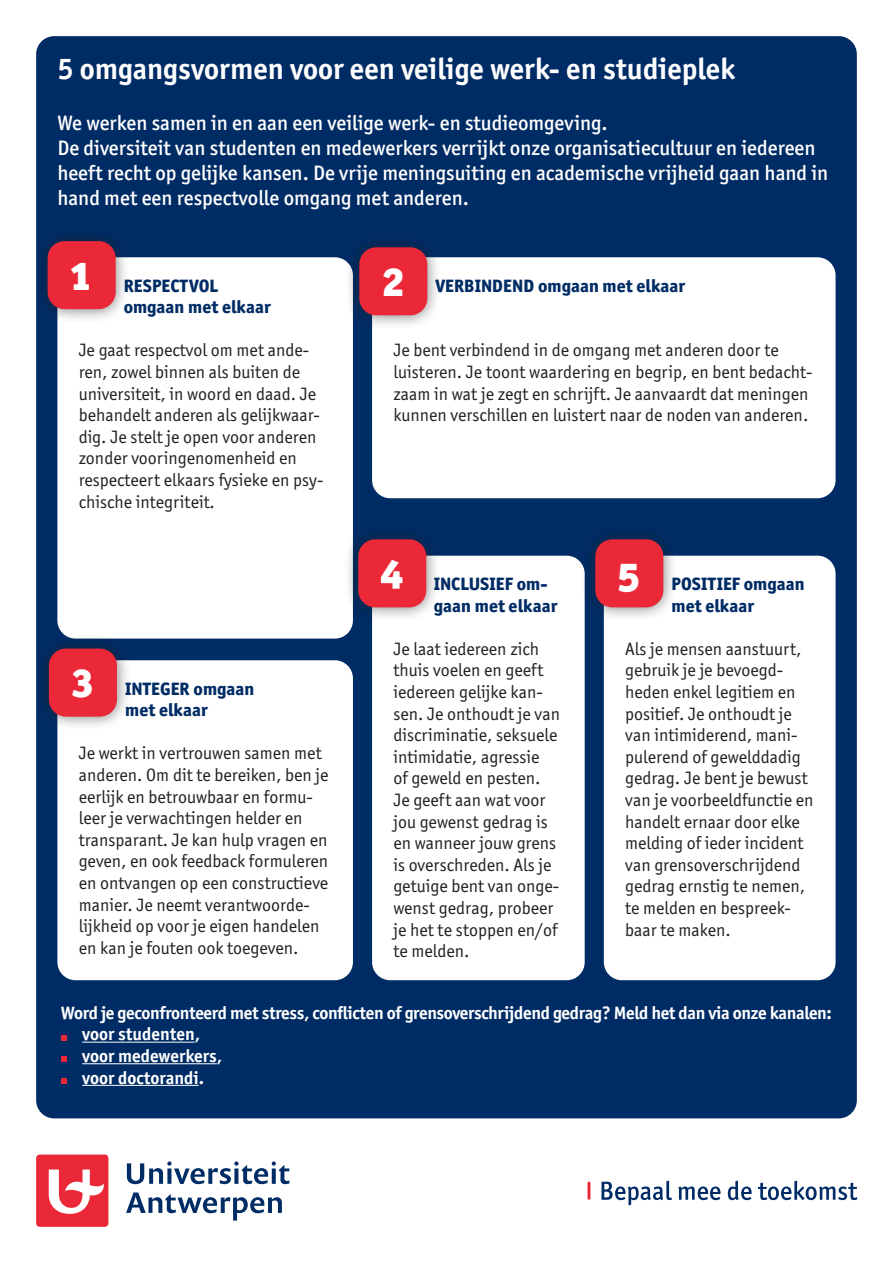
<style>
.page{position:relative;width:893px;height:1263px;background:#fff}
.page>*{position:absolute;margin:0;border:0;box-sizing:border-box;transform-origin:0 0}
.t1{font:900 40.5px "Officina Sans ITC Std";color:#fff}
.t2{font:700 30px "Officina Sans ITC Std";color:#fff}
.t3{font:500 21px/25.2px "Officina Sans ITC Std";color:#fff}
.t4{font:18px/21.6px "Officina Sans ITC Std";color:#231f20}
.t5{font:800 18px/21.6px "Officina Sans ITC Std";color:#002c65}
.t6{font:700 18px "Officina Sans ITC Std";letter-spacing:-.02em;color:#fff}
.t7{font:700 18px "Officina Sans ITC Std";color:#fff}
</style>
<div class="page">
<div style="left:36px;top:1154px;width:72px;height:73px;background:#eb2837;border-radius:4px"></div>
<svg style="left:49px;top:1169px;width:55px;height:45px"></svg>
<svg style="left:127px;top:1161px;width:162px;height:23px"></svg>
<svg style="left:126px;top:1192px;width:156px;height:28px"></svg>
<hr style="left:587px;top:1182px;width:3px;height:18px;background:#eb2837">
<svg style="left:601px;top:1180px;width:71px;height:25px"></svg>
<svg style="left:678px;top:1186px;width:42px;height:14px"></svg>
<svg style="left:728px;top:1180px;width:24px;height:20px"></svg>
<svg style="left:758px;top:1180px;width:99px;height:20px"></svg>
<div style="left:36px;top:36px;width:821px;height:1082px;background:#002c65;border-radius:18px"></div>
<div style="left:57px;top:257px;width:296px;height:382px;background:#fff;border-radius:18px"></div>
<div style="left:372px;top:257px;width:464px;height:241px;background:#fff;border-radius:18px"></div>
<div style="left:372px;top:556px;width:213px;height:424px;background:#fff;border-radius:18px"></div>
<div style="left:57px;top:660px;width:296px;height:320px;background:#fff;border-radius:18px"></div>
<div style="left:604px;top:556px;width:232px;height:424px;background:#fff;border-radius:18px"></div>
<div style="left:33px;top:227px;width:97px;height:96px;background:#231f20;opacity:.6"></div>
<div style="left:48px;top:241px;width:68px;height:68px;background:#eb2837;border-radius:17px"></div>
<div style="left:345px;top:233px;width:97px;height:97px;background:#231f20;opacity:.6"></div>
<div style="left:359px;top:247px;width:68px;height:68px;background:#eb2837;border-radius:17px"></div>
<div style="left:35px;top:634px;width:96px;height:97px;background:#231f20;opacity:.6"></div>
<div style="left:49px;top:648px;width:68px;height:69px;background:#eb2837;border-radius:17px"></div>
<div style="left:344px;top:525px;width:97px;height:97px;background:#231f20;opacity:.6"></div>
<div style="left:358px;top:539px;width:68px;height:68px;background:#eb2837;border-radius:17px"></div>
<div style="left:581px;top:525px;width:97px;height:97px;background:#231f20;opacity:.6"></div>
<div style="left:595px;top:539px;width:68px;height:68px;background:#eb2837;border-radius:17px"></div>
<hr style="left:82px;top:1042px;width:113px;height:1px;background:#fff">
<hr style="left:82px;top:1063px;width:135px;height:1px;background:#fff">
<hr style="left:82px;top:1085px;width:117px;height:1px;background:#fff">
<svg style="left:61px;top:1035px;width:5px;height:5px"></svg>
<svg style="left:61px;top:1057px;width:5px;height:5px"></svg>
<svg style="left:61px;top:1078px;width:5px;height:5px"></svg>
<p class="t2" style="left:57px;top:50px;width:679px">5 omgangsvormen voor een veilige werk- en studieplek</p>
<p class="t3" style="left:57px;top:110px;width:552px">We werken samen in en aan een veilige werk- en studieomgeving.</p>
<p class="t3" style="left:57px;top:135px;width:772px">De diversiteit van studenten en medewerkers verrijkt onze organisatiecultuur en iedereen heeft recht op gelijke kansen. De vrije meningsuiting en academische vrijheid gaan hand in hand met een respectvolle omgang met anderen.</p>
<p class="t1" style="left:70px;top:249px;width:24px">1</p>
<p class="t1" style="left:382px;top:255px;width:24px">2</p>
<p class="t5" style="left:435px;top:274px;width:251px">VERBINDEND omgaan met elkaar</p>
<p class="t5" style="left:124px;top:274px;width:96px">RESPECTVOL</p>
<p class="t5" style="left:124px;top:296px;width:149px">omgaan met elkaar</p>
<p class="t4" style="left:79px;top:339px;width:246px">Je gaat respectvol om met ande&shy;ren, zowel binnen als buiten de universiteit, in woord en daad. Je behandelt anderen als gelijkwaar&shy;dig. Je stelt je open voor anderen zonder vooringenomenheid en respecteert elkaars fysieke en psy&shy;chische integriteit.</p>
<p class="t4" style="left:393px;top:339px;width:421px">Je bent verbindend in de omgang met anderen door te luisteren. Je toont waardering en begrip, en bent bedacht&shy;zaam in wat je zegt en schrijft. Je aanvaardt dat meningen kunnen verschillen en luistert naar de noden van anderen.</p>
<p class="t1" style="left:71px;top:657px;width:24px">3</p>
<p class="t5" style="left:125px;top:677px;width:131px">INTEGER omgaan</p>
<p class="t5" style="left:125px;top:699px;width:84px">met elkaar</p>
<p class="t4" style="left:79px;top:742px;width:251px">Je werkt in vertrouwen samen met anderen. Om dit te bereiken, ben je eerlijk en betrouwbaar en formu&shy;leer je verwachtingen helder en transparant. Je kan hulp vragen en geven, en ook feedback formuleren en ontvangen op een constructieve manier. Je neemt verantwoorde&shy;lijkheid op voor je eigen handelen en kan je fouten ook toegeven.</p>
<p class="t1" style="left:381px;top:547px;width:24px">4</p>
<p class="t1" style="left:618px;top:547px;width:23px">5</p>
<p class="t5" style="left:434px;top:573px;width:125px">INCLUSIEF om&shy;gaan met elkaar</p>
<p class="t4" style="left:393px;top:638px;width:168px">Je laat iedereen zich thuis voelen en geeft iedereen gelijke kan&shy;sen. Je onthoudt je van discriminatie, seksuele intimidatie, agressie<br>of geweld en pesten.<br>Je geeft aan wat voor jou gewenst gedrag is en wanneer jouw grens is overschreden. Als je getuige bent van onge&shy;wenst gedrag, probeer je het te stoppen en/of te melden.</p>
<p class="t5" style="left:672px;top:573px;width:135px">POSITIEF omgaan met elkaar</p>
<p class="t4" style="left:625px;top:638px;width:190px">Als je mensen aanstuurt, gebruik je je bevoegd&shy;heden enkel legitiem en positief. Je onthoudt je van intimiderend, mani&shy;pulerend of gewelddadig gedrag. Je bent je bewust van je voorbeeldfunctie en handelt ernaar door elke melding of ieder incident van grensoverschrijdend gedrag ernstig te nemen, te melden en bespreek&shy;baar te maken.</p>
<p class="t6" style="left:61px;top:1001px;width:772px">Word je geconfronteerd met stress, conflicten of grensoverschrijdend gedrag? Meld het dan via onze kanalen:</p>
<p class="t7" style="left:82px;top:1023px;width:119px">voor studenten,</p>
<p class="t7" style="left:82px;top:1045px;width:141px">voor medewerkers,</p>
<p class="t7" style="left:82px;top:1066px;width:123px">voor doctorandi.</p>
</div>
